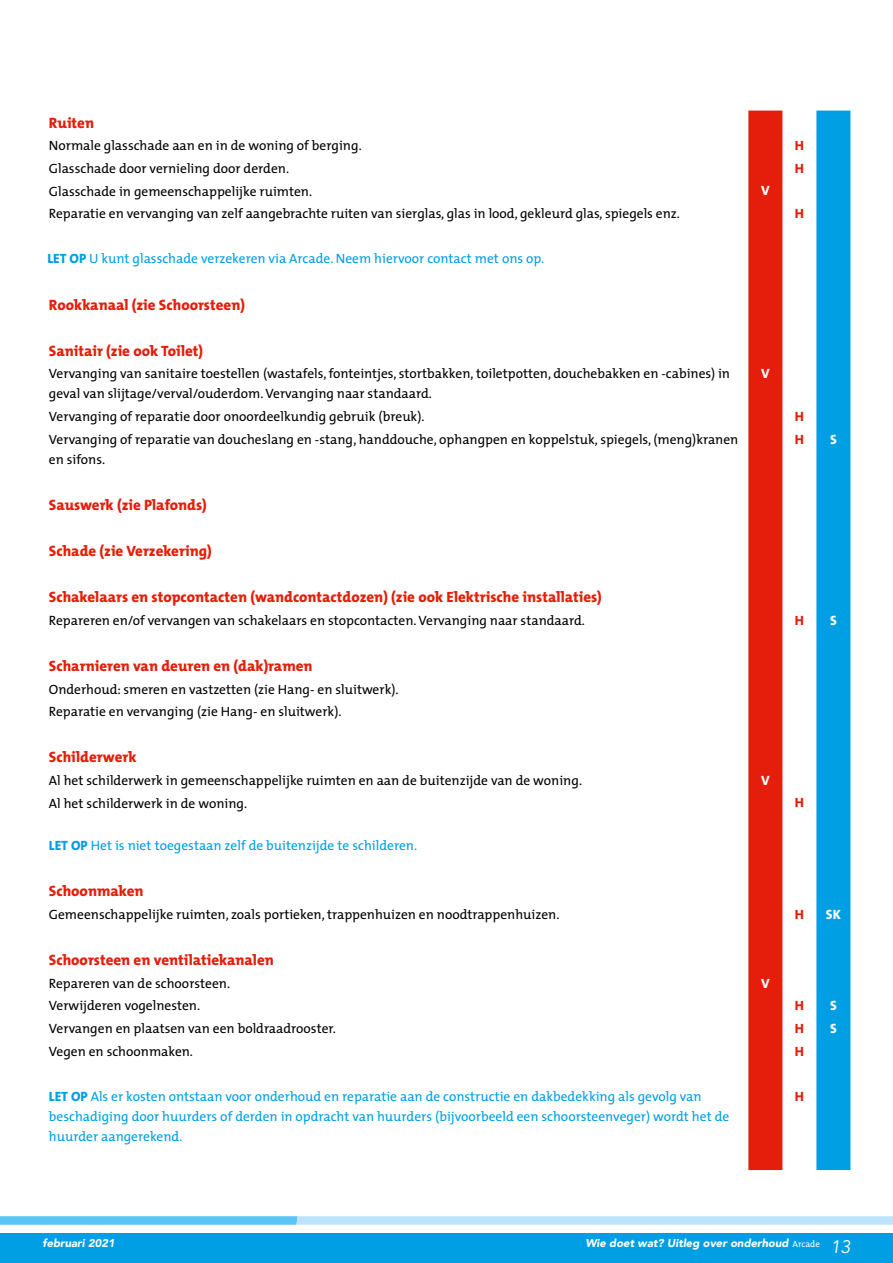
<style>
.page{position:relative;width:893px;height:1263px;background:#fff}
.page>*{position:absolute;margin:0;border:0;box-sizing:border-box;transform-origin:0 0}
.t1{font:800 15px "The Mix";color:#e41e0a}
.t2{font:13.5px/20.1px "The Mix";color:#000}
.t3{font:13.5px/20.1px "The Mix";color:#009ee3}
.t4{font:800 13.5px "The Mix";color:#e41e0a}
.t5{font:800 13.5px "The Mix";color:#fff}
.t6{font:italic 900 11.25px "Avenir";color:#fff}
.s1{font-weight:800}
.s2{font-family:"The Mix";font-weight:400;font-style:normal;font-size:9px}
.s3{font-weight:400;font-size:18px}
</style>
<div class="page">
<svg style="left:0;top:1216px;width:893px;height:9px"></svg>
<div style="left:0;top:1233px;width:893px;height:30px;background:#009ee3"></div>
<div style="left:748px;top:111px;width:34px;height:1059px;background:#e41e0a"></div>
<div style="left:816px;top:111px;width:34px;height:1059px;background:#009ee3"></div>
<p class="t1" style="left:49px;top:110px;width:47px">Ruiten</p>
<p class="t2" style="left:49px;top:135px;width:313px">Normale glasschade aan en in de woning of berging.</p>
<p class="t4" style="left:795px;top:134px;width:11px">H</p>
<p class="t2" style="left:49px;top:158px;width:240px">Glasschade door vernieling door derden.</p>
<p class="t4" style="left:795px;top:157px;width:11px">H</p>
<p class="t2" style="left:49px;top:181px;width:263px">Glasschade in gemeenschappelijke ruimten.</p>
<p class="t5" style="left:761px;top:179px;width:10px">V</p>
<p class="t2" style="left:49px;top:203px;width:631px">Reparatie en vervanging van zelf aangebrachte ruiten van sierglas, glas in lood, gekleurd glas, spiegels enz.</p>
<p class="t4" style="left:795px;top:202px;width:11px">H</p>
<p class="t3" style="left:47px;top:248px;width:497px"><span class="s1">LET OP</span> U kunt glasschade verzekeren via Arcade. Neem hiervoor contact met ons op.</p>
<p class="t1" style="left:49px;top:292px;width:198px">Rookkanaal (zie Schoorsteen)</p>
<p class="t1" style="left:49px;top:338px;width:156px">Sanitair (zie ook Toilet)</p>
<p class="t2" style="left:49px;top:363px;width:683px">Vervanging van sanitaire toestellen (wastafels, fonteintjes, stortbakken, toiletpotten, douchebakken en -cabines) in geval van slijtage/verval/ouderdom. Vervanging naar standaard.</p>
<p class="t5" style="left:761px;top:362px;width:10px">V</p>
<p class="t2" style="left:49px;top:406px;width:376px">Vervanging of reparatie door onoordeelkundig gebruik (breuk).</p>
<p class="t4" style="left:795px;top:405px;width:11px">H</p>
<p class="t2" style="left:49px;top:429px;width:691px">Vervanging of reparatie van doucheslang en -stang, handdouche, ophangpen en koppelstuk, spiegels, (meng)kranen en sifons.</p>
<p class="t4" style="left:795px;top:428px;width:11px">H</p>
<p class="t5" style="left:830px;top:428px;width:8px">S</p>
<p class="t1" style="left:49px;top:492px;width:159px">Sauswerk (zie Plafonds)</p>
<p class="t1" style="left:49px;top:538px;width:164px">Schade (zie Verzekering)</p>
<p class="t1" style="left:49px;top:584px;width:554px">Schakelaars en stopcontacten (wandcontactdozen) (zie ook Elektrische installaties)</p>
<p class="t2" style="left:49px;top:610px;width:536px">Repareren en/of vervangen van schakelaars en stopcontacten. Vervanging naar standaard.</p>
<p class="t4" style="left:795px;top:609px;width:11px">H</p>
<p class="t5" style="left:830px;top:609px;width:8px">S</p>
<p class="t1" style="left:49px;top:653px;width:265px">Scharnieren van deuren en (dak)ramen</p>
<p class="t2" style="left:49px;top:677px;width:350px;line-height:22.6px">Onderhoud: smeren en vastzetten (zie Hang- en sluitwerk).<br>Reparatie en vervanging (zie Hang- en sluitwerk).</p>
<p class="t1" style="left:49px;top:745px;width:89px">Schilderwerk</p>
<p class="t2" style="left:49px;top:770px;width:533px">Al het schilderwerk in gemeenschappelijke ruimten en aan de buitenzijde van de woning.</p>
<p class="t5" style="left:761px;top:769px;width:10px">V</p>
<p class="t2" style="left:49px;top:792px;width:198px">Al het schilderwerk in de woning.</p>
<p class="t4" style="left:795px;top:791px;width:11px">H</p>
<p class="t3" style="left:49px;top:835px;width:368px"><span class="s1">LET OP</span> Het is niet toegestaan zelf de buitenzijde te schilderen.</p>
<p class="t1" style="left:49px;top:879px;width:96px">Schoonmaken</p>
<p class="t2" style="left:49px;top:904px;width:511px">Gemeenschappelijke ruimten, zoals portieken, trappenhuizen en noodtrappenhuizen.</p>
<p class="t4" style="left:795px;top:903px;width:11px">H</p>
<p class="t5" style="left:826px;top:903px;width:16px">SK</p>
<p class="t1" style="left:49px;top:947px;width:227px">Schoorsteen en ventilatiekanalen</p>
<p class="t2" style="left:49px;top:973px;width:181px">Repareren van de schoorsteen.</p>
<p class="t5" style="left:761px;top:972px;width:10px">V</p>
<p class="t2" style="left:49px;top:995px;width:151px">Verwijderen vogelnesten.</p>
<p class="t4" style="left:795px;top:994px;width:11px">H</p>
<p class="t5" style="left:830px;top:994px;width:8px">S</p>
<p class="t2" style="left:49px;top:1018px;width:287px">Vervangen en plaatsen van een boldraadrooster.</p>
<p class="t4" style="left:795px;top:1017px;width:11px">H</p>
<p class="t5" style="left:830px;top:1017px;width:8px">S</p>
<p class="t2" style="left:49px;top:1040px;width:144px">Vegen en schoonmaken.</p>
<p class="t4" style="left:795px;top:1039px;width:11px">H</p>
<p class="t3" style="left:49px;top:1086px;width:682px"><span class="s1">LET OP</span> Als er kosten ontstaan voor onderhoud en reparatie aan de constructie en dakbedekking als gevolg van beschadiging door huurders of derden in opdracht van huurders (bijvoorbeeld een schoorsteenveger) wordt het de huurder aangerekend.</p>
<p class="t4" style="left:795px;top:1085px;width:11px">H</p>
<p class="t6" style="left:43px;top:1236px;width:74px">februari 2021</p>
<p class="t6" style="left:585px;top:1236px;width:267px">Wie doet wat? Uitleg over onderhoud <span class="s2">Arcade</span> <span class="s3">13</span></p>
</div>
